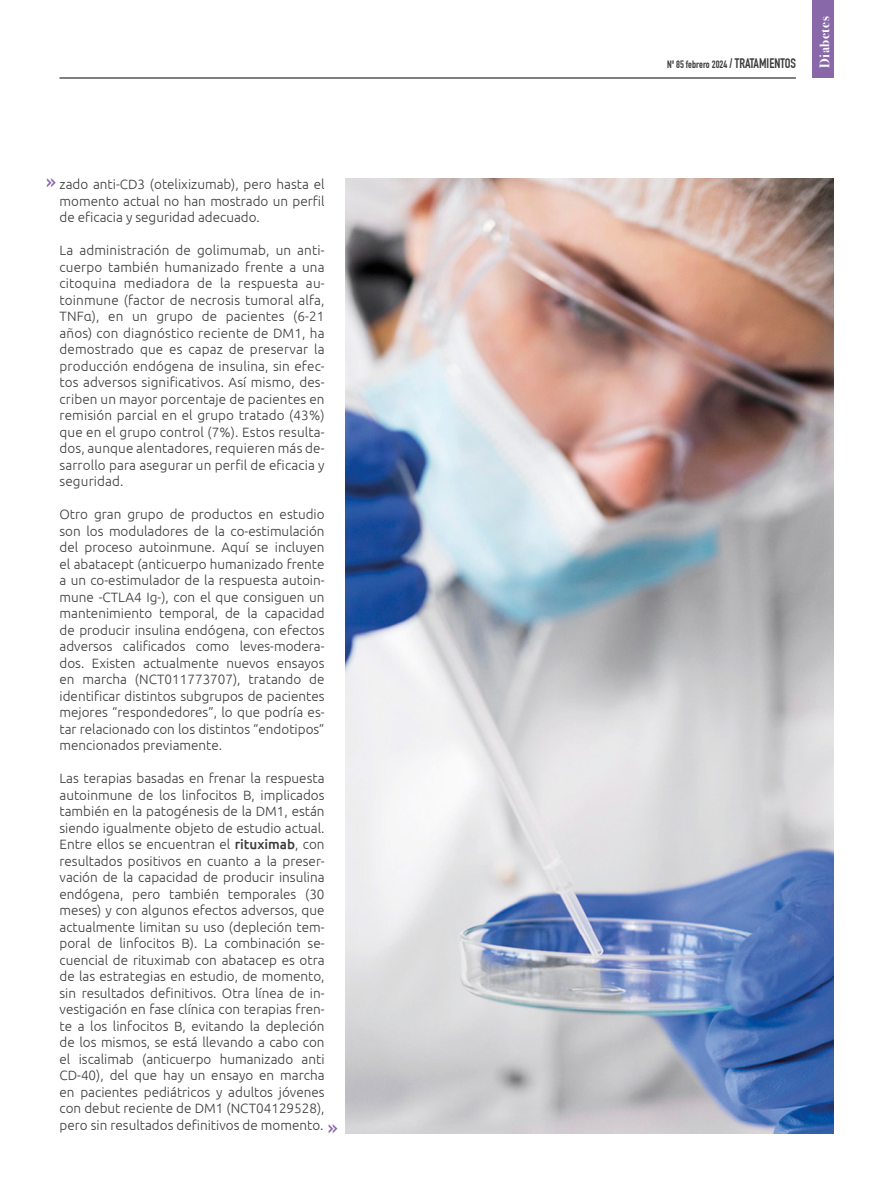
<style>
.page{position:relative;width:893px;height:1191px;background:#fff}
.page>*{position:absolute;margin:0;border:0;box-sizing:border-box;transform-origin:0 0}
.t1{font:22.5px "DIN Engschrift Std";color:#8968aa}
.t2{font:300 13.5px/16.5px "Ubuntu";color:#3c3c3b;text-align:justify}
.t3{font:700 13.5px "Bodoni Svty Two ITCTT";letter-spacing:.04em;color:#fff}
.t4{font:10.5px "DIN Engschrift Std";color:#3c3c3b}
.s1{font-weight:500}
.s2{font-size:13.5px}
</style>
<div class="page">
<hr style="left:60px;top:78px;width:736px;height:1px;background:#000">
<div style="left:812px;top:0;width:21px;height:78px;background:#8968aa"></div>
<img style="left:346px;top:179px;width:487px;height:954px">
<p class="t2" style="left:60px;top:176px;width:267px">zado anti-CD3 (otelixizumab), pero hasta el momento actual no han mostrado un perfil de eficacia y seguridad adecuado.</p>
<p class="t2" style="left:60px;top:242px;width:267px">La administración de golimumab, un anti&shy;cuerpo también humanizado frente a una citoquina mediadora de la respuesta au&shy;toinmune (factor de necrosis tumoral alfa, TNFα), en un grupo de pacientes (6-21 años) con diagnóstico reciente de DM1, ha demostrado que es capaz de preservar la producción endógena de insulina, sin efec&shy;tos adversos significativos. Así mismo, des&shy;criben un mayor porcentaje de pacientes en remisión parcial en el grupo tratado (43%) que en el grupo control (7%). Estos resulta&shy;dos, aunque alentadores, requieren más de&shy;sarrollo para asegurar un perfil de eficacia y seguridad.</p>
<p class="t2" style="left:60px;top:506px;width:267px">Otro gran grupo de productos en estudio son los moduladores de la co-estimulación del proceso autoinmune. Aquí se incluyen el abatacept (anticuerpo humanizado frente a un co-estimulador de la respuesta autoin&shy;mune -CTLA4 Ig-), con el que consiguen un mantenimiento temporal, de la capacidad de producir insulina endógena, con efectos adversos calificados como leves-modera&shy;dos. Existen actualmente nuevos ensayos en marcha (NCT011773707), tratando de identificar distintos subgrupos de pacientes mejores “respondedores”, lo que podría es&shy;tar relacionado con los distintos “endotipos” mencionados previamente.</p>
<p class="t2" style="left:60px;top:770px;width:267px">Las terapias basadas en frenar la respuesta autoinmune de los linfocitos B, implicados también en la patogénesis de la DM1, están siendo igualmente objeto de estudio actual.<br>Entre ellos se encuentran el <span class="s1">rituximab</span>, con resultados positivos en cuanto a la preser&shy;vación de la capacidad de producir insulina endógena, pero también temporales (30 meses) y con algunos efectos adversos, que actualmente limitan su uso (depleción tem&shy;poral de linfocitos B). La combinación se&shy;cuencial de rituximab con abatacep es otra de las estrategias en estudio, de momento, sin resultados definitivos. Otra línea de in&shy;vestigación en fase clínica con terapias fren&shy;te a los linfocitos B, evitando la depleción de los mismos, se está llevando a cabo con el iscalimab (anticuerpo humanizado anti CD-40), del que hay un ensayo en marcha en pacientes pediátricos y adultos jóvenes con debut reciente de DM1 (NCT04129528), pero sin resultados definitivos de momento.</p>
<h1 class="t1" style="left:46px;top:168px;width:11px">»</h1>
<h1 class="t1" style="left:328px;top:1114px;width:11px">»</h1>
<p class="t4" style="left:667px;top:58px;width:130px">Nº 85 febrero 2024 <span class="s2">/ TRATAMIENTOS</span></p>
<p class="t3" style="left:813px;top:68px;width:53px;rotate:-90deg">Diabetes</p>
</div>
